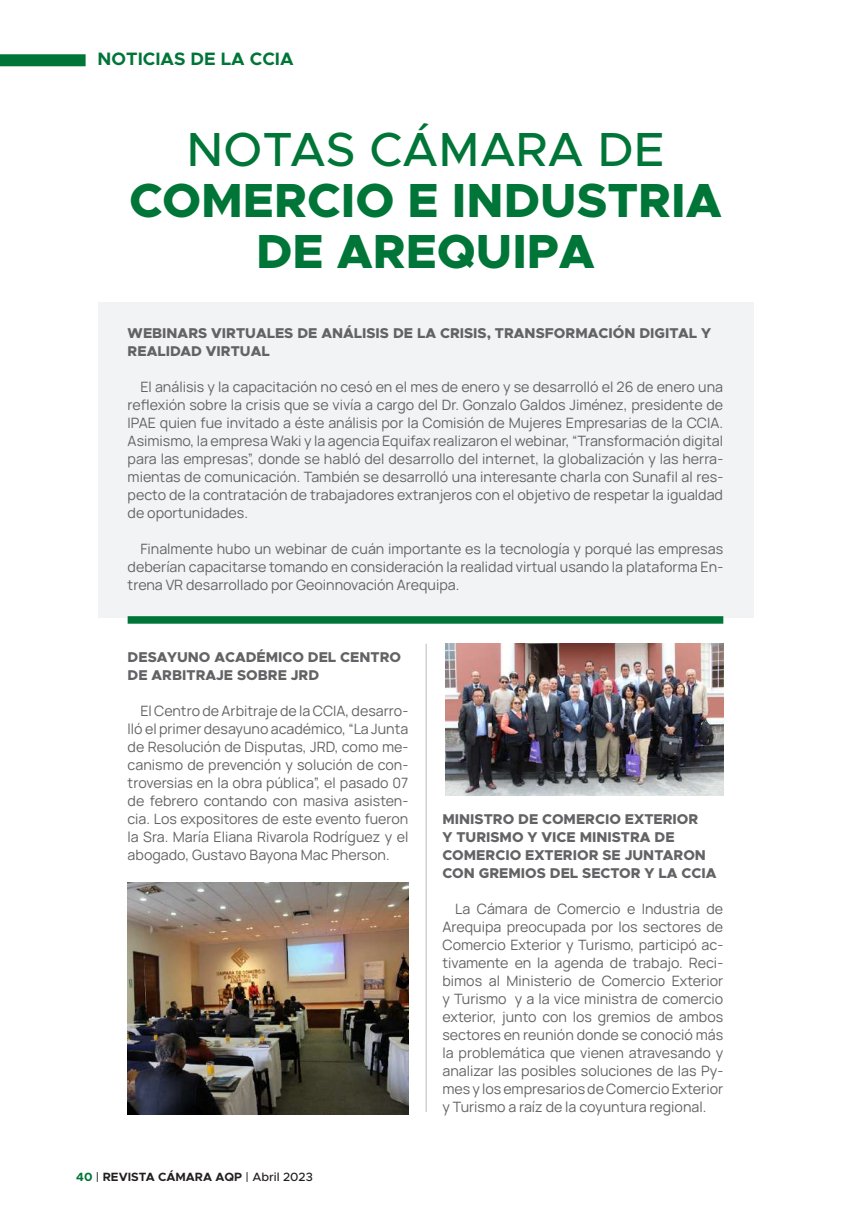
<style>
.page{position:relative;width:868px;height:1221px;background:#fff}
.page>*{position:absolute;margin:0;border:0;box-sizing:border-box;transform-origin:0 0}
.t1{font:800 48px/51px "Metropolis";color:#007538;text-align:center}
.t2{font:500 48px "Metropolis";color:#007538}
.t3{font:700 18px "Metropolis";color:#007538}
.t4{font:14.25px/18px "Manrope";color:#636366;text-align:justify}
.t5{font:800 14.25px/18px "Metropolis";color:#636366}
.t6{font:700 12px "Metropolis";color:#231f20}
.s1{color:#007538}
.s2{font-weight:500}
</style>
<div class="page">
<div style="left:98px;top:302px;width:655px;height:315px;background:#f2f3f4"></div>
<img style="left:128px;top:882px;width:280px;height:232px">
<img style="left:445px;top:643px;width:278px;height:152px">
<div style="left:128px;top:616px;width:595px;height:7px;background:#007538"></div>
<hr style="left:425px;top:643px;width:2px;height:468px;background:#d1d2d4">
<div style="left:0;top:54px;width:86px;height:12px;background:#007538"></div>
<p class="t3" style="left:98px;top:47px;width:197px">NOTICIAS DE LA CCIA</p>
<h1 class="t2" style="left:186px;top:119px;width:479px">NOTAS CÁMARA DE</h1>
<h1 class="t1" style="left:129px;top:175px;width:594px">COMERCIO E INDUSTRIA<br>DE AREQUIPA</h1>
<p class="t5" style="left:128px;top:323px;width:584px">WEBINARS VIRTUALES DE ANÁLISIS DE LA CRISIS, TRANSFORMACIÓN DIGITAL Y<br>REALIDAD VIRTUAL</p>
<p class="t4" style="left:128px;top:377px;width:597px;text-indent:13px">El análisis y la capacitación no cesó en el mes de enero y se desarrolló el 26 de enero una reflexión sobre la crisis que se vivía a cargo del Dr. Gonzalo Galdos Jiménez, presidente de IPAE quien fue invitado a éste análisis por la Comisión de Mujeres Empresarias de la CCIA.<br>Asimismo, la empresa Waki y la agencia Equifax realizaron el webinar, “Transformación digital para las empresas”, donde se habló del desarrollo del internet, la globalización y las herra&shy;mientas de comunicación. También se desarrolló una interesante charla con Sunafil al res&shy;pecto de la contratación de trabajadores extranjeros con el objetivo de respetar la igualdad de oportunidades.</p>
<p class="t4" style="left:128px;top:539px;width:597px;text-indent:13px">Finalmente hubo un webinar de cuán importante es la tecnología y porqué las empresas deberían capacitarse tomando en consideración la realidad virtual usando la plataforma En&shy;trena VR desarrollado por Geoinnovación Arequipa.</p>
<p class="t5" style="left:128px;top:647px;width:275px">DESAYUNO ACADÉMICO DEL CENTRO<br>DE ARBITRAJE SOBRE JRD</p>
<p class="t4" style="left:128px;top:701px;width:282px;text-indent:13px">El Centro de Arbitraje de la CCIA, desarro&shy;lló el primer desayuno académico, “La Junta de Resolución de Disputas, JRD, como me&shy;canismo de prevención y solución de con&shy;troversias en la obra pública”, el pasado 07 de febrero contando con masiva asisten&shy;cia. Los expositores de este evento fueron la Sra. María Eliana Rivarola Rodríguez y el abogado, Gustavo Bayona Mac Pherson.</p>
<p class="t6" style="left:76px;top:1169px;width:238px"><span class="s1">40</span> <span class="s2">|</span> REVISTA CÁMARA AQP <span class="s2">| Abril 2023</span></p>
<p class="t5" style="left:442px;top:809px;width:275px">MINISTRO DE COMERCIO EXTERIOR<br>Y TURISMO Y VICE MINISTRA DE<br>COMERCIO EXTERIOR SE JUNTARON<br>CON GREMIOS DEL SECTOR Y LA CCIA</p>
<p class="t4" style="left:442px;top:899px;width:282px;text-indent:13px">La Cámara de Comercio e Industria de Arequipa preocupada por los sectores de Comercio Exterior y Turismo, participó ac&shy;tivamente en la agenda de trabajo. Reci&shy;bimos al Ministerio de Comercio Exterior y Turismo y a la vice ministra de comercio exterior, junto con los gremios de ambos sectores en reunión donde se conoció más la problemática que vienen atravesando y analizar las posibles soluciones de las Py&shy;mes y los empresarios de Comercio Exterior y Turismo a raíz de la coyuntura regional.</p>
</div>
